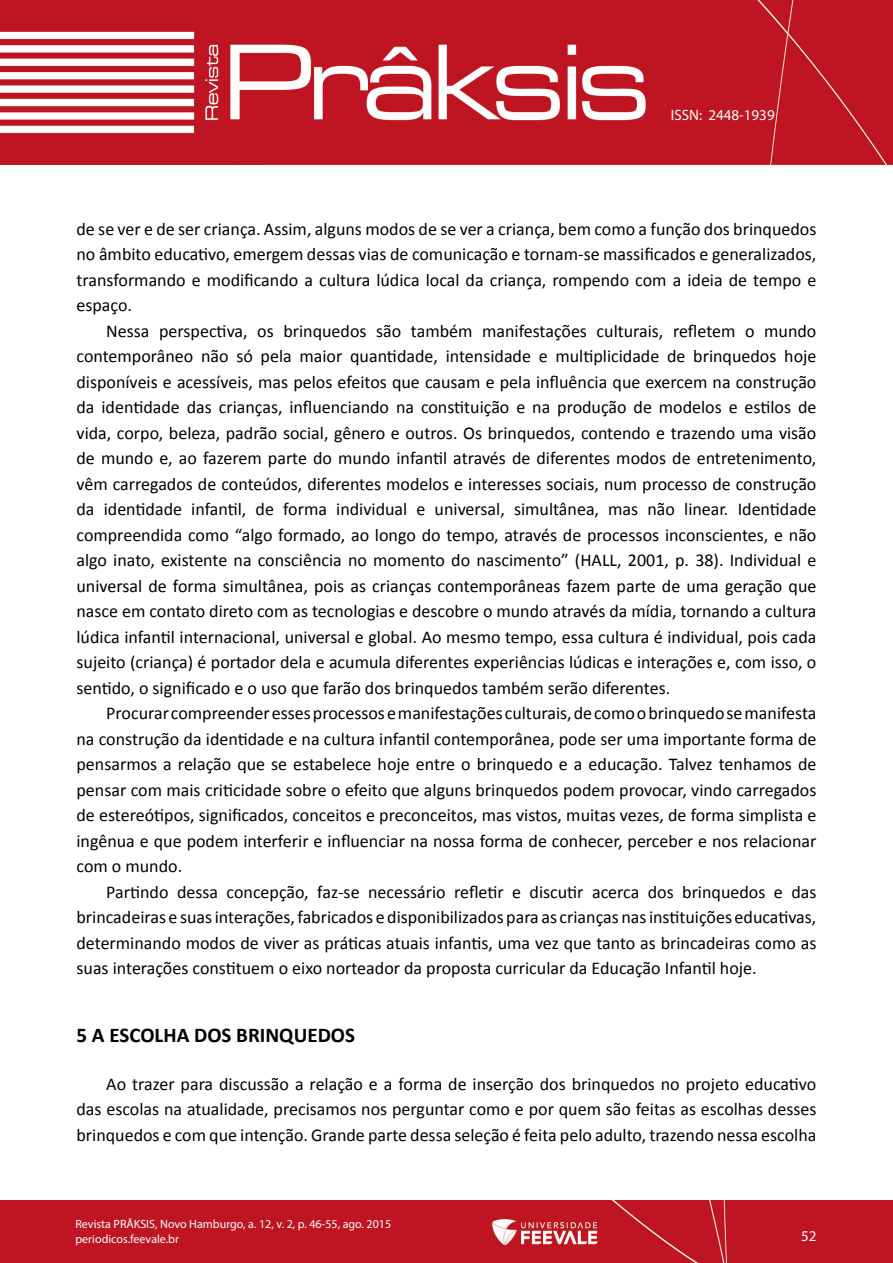
<style>
.page{position:relative;width:893px;height:1263px;background:#fff}
.page>*{position:absolute;margin:0;border:0;box-sizing:border-box;transform-origin:0 0}
.t1{font:700 21px "Calibri";color:#000}
.t2{font:18px/25.5px "Calibri";color:#000;text-align:justify}
.t3{font:15px "Myriad Pro";color:#fff}
.t4{font:12px/15px "Myriad Pro";color:#fff}
</style>
<div class="page">
<div style="left:0;top:1201px;width:893px;height:62px;background:#bf1522"></div>
<img style="left:0;top:0;width:893px;height:164px">
<p class="t3" style="left:671px;top:106px;width:105px">ISSN: 2448-1939</p>
<p class="t2" style="left:77px;top:216px;width:741px">de se ver e de ser criança. Assim, alguns modos de se ver a criança, bem como a função dos brinquedos no âmbito educativo, emergem dessas vias de comunicação e tornam-se massificados e generalizados, transformando e modificando a cultura lúdica local da criança, rompendo com a ideia de tempo e espaço.</p>
<p class="t2" style="left:77px;top:318px;width:741px;text-indent:30px">Nessa perspectiva, os brinquedos são também manifestações culturais, refletem o mundo contemporâneo não só pela maior quantidade, intensidade e multiplicidade de brinquedos hoje disponíveis e acessíveis, mas pelos efeitos que causam e pela influência que exercem na construção da identidade das crianças, influenciando na constituição e na produção de modelos e estilos de vida, corpo, beleza, padrão social, gênero e outros. Os brinquedos, contendo e trazendo uma visão de mundo e, ao fazerem parte do mundo infantil através de diferentes modos de entretenimento, vêm carregados de conteúdos, diferentes modelos e interesses sociais, num processo de construção da identidade infantil, de forma individual e universal, simultânea, mas não linear. Identidade compreendida como “algo formado, ao longo do tempo, através de processos inconscientes, e não algo inato, existente na consciência no momento do nascimento” (HALL, 2001, p. 38). Individual e universal de forma simultânea, pois as crianças contemporâneas fazem parte de uma geração que nasce em contato direto com as tecnologias e descobre o mundo através da mídia, tornando a cultura lúdica infantil internacional, universal e global. Ao mesmo tempo, essa cultura é individual, pois cada sujeito (criança) é portador dela e acumula diferentes experiências lúdicas e interações e, com isso, o sentido, o significado e o uso que farão dos brinquedos também serão diferentes.</p>
<p class="t2" style="left:77px;top:701px;width:741px;text-indent:30px">Procurar compreender esses processos e manifestações culturais, de como o brinquedo se manifesta na construção da identidade e na cultura infantil contemporânea, pode ser uma importante forma de pensarmos a relação que se estabelece hoje entre o brinquedo e a educação. Talvez tenhamos de pensar com mais criticidade sobre o efeito que alguns brinquedos podem provocar, vindo carregados de estereótipos, significados, conceitos e preconceitos, mas vistos, muitas vezes, de forma simplista e ingênua e que podem interferir e influenciar na nossa forma de conhecer, perceber e nos relacionar com o mundo.</p>
<p class="t2" style="left:77px;top:879px;width:741px;text-indent:30px">Partindo dessa concepção, faz-se necessário refletir e discutir acerca dos brinquedos e das brincadeiras e suas interações, fabricados e disponibilizados para as crianças nas instituições educativas, determinando modos de viver as práticas atuais infantis, uma vez que tanto as brincadeiras como as suas interações constituem o eixo norteador da proposta curricular da Educação Infantil hoje.</p>
<p class="t1" style="left:77px;top:1021px;width:280px">5 A ESCOLHA DOS BRINQUEDOS</p>
<p class="t2" style="left:77px;top:1071px;width:741px;text-indent:30px">Ao trazer para discussão a relação e a forma de inserção dos brinquedos no projeto educativo das escolas na atualidade, precisamos nos perguntar como e por quem são feitas as escolhas desses brinquedos e com que intenção. Grande parte dessa seleção é feita pelo adulto, trazendo nessa escolha</p>
<p class="t4" style="left:75px;top:1216px;width:317px">Revista PRÂKSIS, Novo Hamburgo, a. 12, v. 2, p. 46-55, ago. 2015 periodicos.feevale.br</p>
<p class="t3" style="left:801px;top:1227px;width:17px">52</p>
</div>
